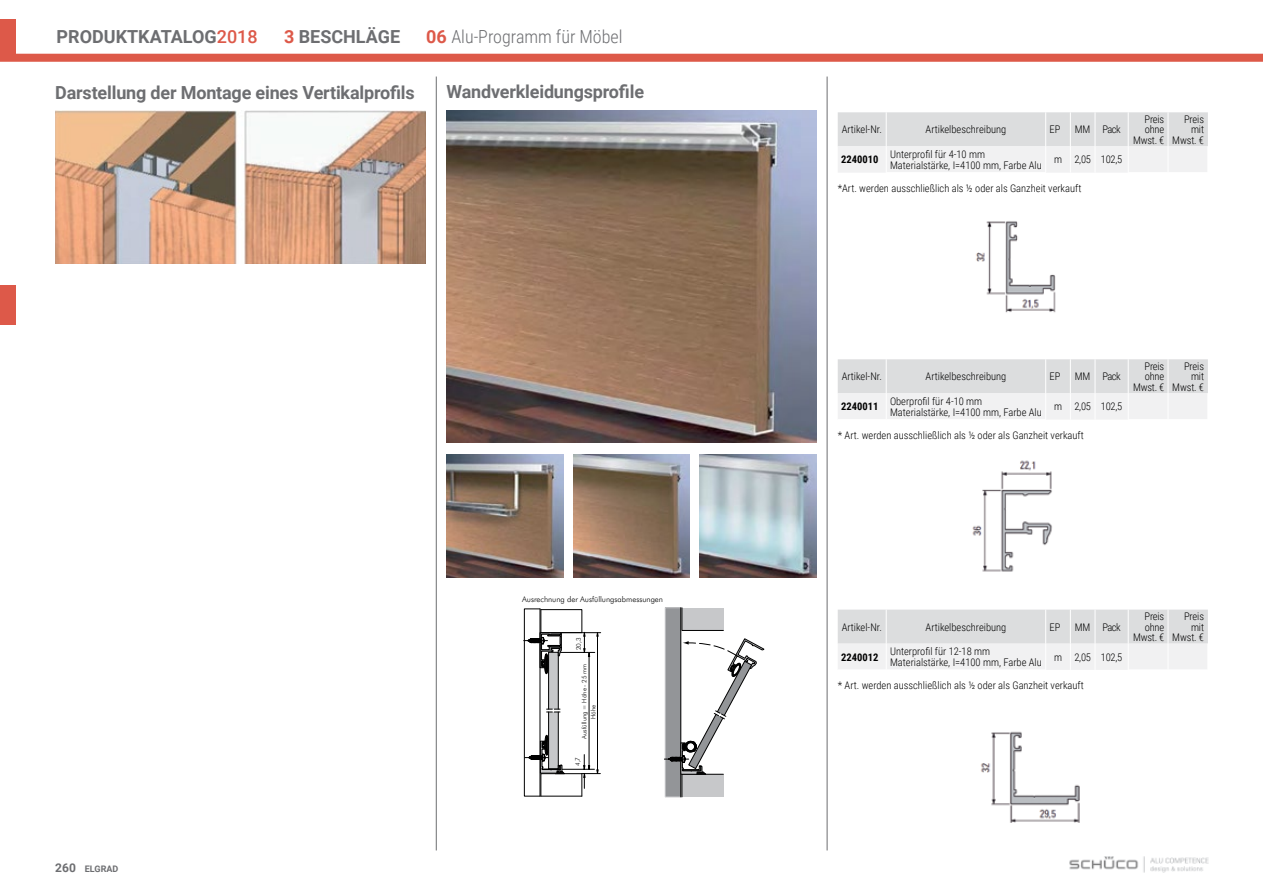
<style>
.page{position:relative;width:1263px;height:893px;background:#fff}
.page>*{position:absolute;margin:0;border:0;box-sizing:border-box;transform-origin:0 0}
.t1{font:700 18px "Roboto";letter-spacing:-.01em;color:#6d6e71}
.t2{font:300 18px "Roboto Condensed";color:#6d6e71}
.t3{font:300 10.5px/10.5px "Roboto Condensed";color:#000;text-align:right}
.t4{font:300 10.5px/10.5px "Roboto Condensed";letter-spacing:-.02em;color:#000;text-align:right}
.t5{font:700 10.5px "Roboto Condensed";color:#000}
.t6{font:700 9px "Roboto";color:#6d6e71}
.t7{font:300 7.95px "Futura BT";color:#000}
.t8{font:300 6.3px/9px "Futura BT";color:#000}
.s1{font-weight:500;color:#dd5949}
.s2{color:#dd5949}
.s3{font-family:"Roboto";font-weight:700;color:#dd5949}
.s4{font-size:12px}
</style>
<div class="page">
<img style="left:55px;top:111px;width:370px;height:153px">
<img style="left:446px;top:110px;width:370px;height:333px">
<img style="left:446px;top:455px;width:117px;height:122px">
<img style="left:573px;top:455px;width:117px;height:122px">
<img style="left:700px;top:455px;width:116px;height:122px">
<svg style="left:681px;top:607px;width:43px;height:24px"></svg>
<div style="left:665px;top:608px;width:16px;height:189px;background:#939598"></div>
<div style="left:665px;top:608px;width:16px;height:189px;border:1px solid #c7c8ca"></div>
<hr style="left:680px;top:608px;width:1px;height:189px;background:#000">
<svg style="left:664px;top:638px;width:100px;height:159px"></svg>
<svg style="left:524px;top:609px;width:77px;height:188px"></svg>
<svg style="left:838px;top:112px;width:370px;height:60px"></svg>
<img style="left:976px;top:221px;width:80px;height:92px">
<svg style="left:838px;top:359px;width:370px;height:60px"></svg>
<img style="left:972px;top:460px;width:80px;height:112px">
<svg style="left:838px;top:610px;width:370px;height:60px"></svg>
<img style="left:980px;top:731px;width:100px;height:92px">
<img style="left:1069px;top:857px;width:140px;height:16px">
<div style="left:0;top:20px;width:16px;height:41px;background:#dd5949"></div>
<div style="left:0;top:54px;width:1263px;height:8px;background:#dd5949"></div>
<hr style="left:436px;top:77px;width:1px;height:773px;background:#6d6e71">
<hr style="left:827px;top:77px;width:1px;height:773px;background:#6d6e71">
<div style="left:0;top:285px;width:16px;height:40px;background:#dd5949"></div>
<h1 class="t1" style="left:57px;top:24px;width:203px">PRODUKTKATALOG<span class="s1">2018</span></h1>
<h1 class="t1" style="left:284px;top:24px;width:117px"><span class="s2">3</span> BESCHLÄGE</h1>
<h1 class="t2" style="left:426px;top:24px;width:198px"><span class="s3">06</span> Alu-Programm für Möbel</h1>
<h1 class="t1" style="left:55px;top:80px;width:361px">Darstellung der Montage eines Vertikalprofils</h1>
<h1 class="t1" style="left:446px;top:79px;width:199px">Wandverkleidungsprofile</h1>
<p class="t7" style="left:522px;top:594px;width:142px">Ausrechnung der Ausfüllungsabmessungen</p>
<p class="t8" style="left:574px;top:650px;width:14px;rotate:-90deg">20,3</p>
<p class="t8" style="left:580px;top:719px;width:57px;text-indent:-19px;rotate:-90deg">Ausfüllung = Höhe - 25 mm<br>Höhe</p>
<p class="t6" style="left:55px;top:862px;width:65px"><span class="s4">260</span> ELGRAD</p>
<p class="t8" style="left:573px;top:766px;width:11px;rotate:-90deg">4,7</p>
<p class="t3" style="left:842px;top:124px;width:42px">Artikel-Nr.</p>
<p class="t3" style="left:925px;top:124px;width:82px">Artikelbeschreibung</p>
<p class="t3" style="left:1049px;top:124px;width:12px">EP</p>
<p class="t3" style="left:1075px;top:124px;width:47px">MM Pack</p>
<p class="t4" style="left:1133px;top:113px;width:33px">Preis ohne<br>Mwst. €</p>
<p class="t3" style="left:1172px;top:113px;width:33px">Preis mit<br>Mwst. €</p>
<p class="t5" style="left:841px;top:152px;width:39px">2240010</p>
<p class="t3" style="left:890px;top:149px;width:153px;text-align:left">Unterprofil für 4-10 mm<br>Materialstärke, I=4100 mm, Farbe Alu</p>
<p class="t3" style="left:1054px;top:154px;width:70px">m 2,05 102,5</p>
<p class="t3" style="left:838px;top:182px;width:245px">*Art. werden ausschließlich als ½ oder als Ganzheit verkauft</p>
<p class="t3" style="left:842px;top:371px;width:42px">Artikel-Nr.</p>
<p class="t3" style="left:925px;top:371px;width:82px">Artikelbeschreibung</p>
<p class="t3" style="left:1049px;top:371px;width:12px">EP</p>
<p class="t3" style="left:1075px;top:371px;width:47px">MM Pack</p>
<p class="t4" style="left:1133px;top:360px;width:33px">Preis ohne<br>Mwst. €</p>
<p class="t3" style="left:1172px;top:360px;width:33px">Preis mit<br>Mwst. €</p>
<p class="t5" style="left:841px;top:399px;width:39px">2240011</p>
<p class="t3" style="left:890px;top:396px;width:153px;text-align:left">Oberprofil für 4-10 mm<br>Materialstärke, I=4100 mm, Farbe Alu</p>
<p class="t3" style="left:1054px;top:401px;width:70px">m 2,05 102,5</p>
<p class="t3" style="left:838px;top:429px;width:247px">* Art. werden ausschließlich als ½ oder als Ganzheit verkauft</p>
<p class="t3" style="left:842px;top:621px;width:42px">Artikel-Nr.</p>
<p class="t3" style="left:925px;top:621px;width:82px">Artikelbeschreibung</p>
<p class="t3" style="left:1049px;top:621px;width:12px">EP</p>
<p class="t3" style="left:1075px;top:621px;width:47px">MM Pack</p>
<p class="t4" style="left:1133px;top:611px;width:33px">Preis ohne<br>Mwst. €</p>
<p class="t3" style="left:1172px;top:611px;width:33px">Preis mit<br>Mwst. €</p>
<p class="t5" style="left:841px;top:650px;width:39px">2240012</p>
<p class="t3" style="left:890px;top:646px;width:153px;text-align:left">Unterprofil für 12-18 mm<br>Materialstärke, I=4100 mm, Farbe Alu</p>
<p class="t3" style="left:1054px;top:651px;width:70px">m 2,05 102,5</p>
<p class="t3" style="left:838px;top:680px;width:247px">* Art. werden ausschließlich als ½ oder als Ganzheit verkauft</p>
</div>
